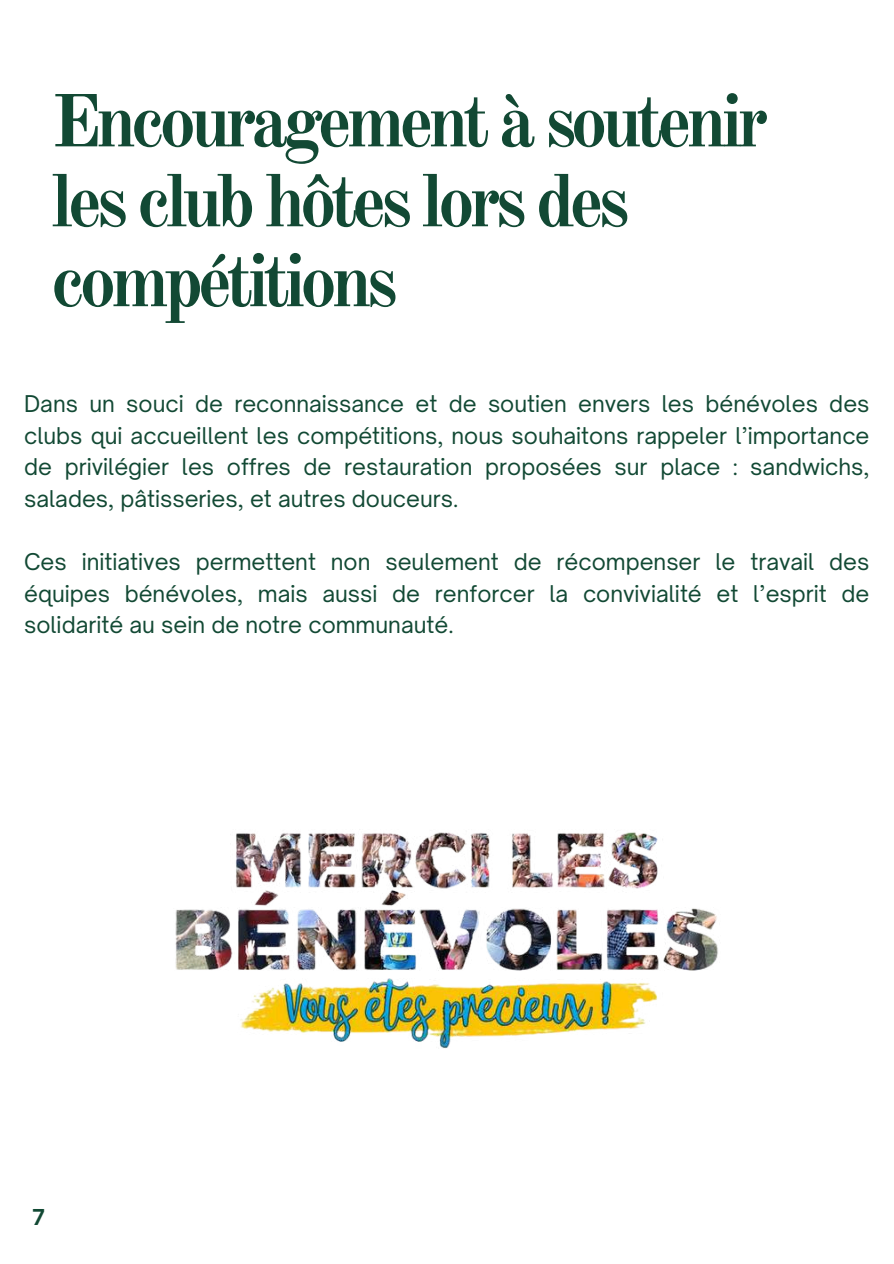
<style>
.page{position:relative;width:894px;height:1264px;background:#fff}
.page>*{position:absolute;margin:0;border:0;box-sizing:border-box;transform-origin:0 0}
.t1{font:700 73.5px/79.8px "Old Standard";letter-spacing:-.08em;color:#124934}
.t2{font:22.05px/31.5px "Open Sauce One";color:#124934;text-align:justify}
.t3{font:700 21px "Open Sauce One";color:#124934}
</style>
<div class="page">
<img style="left:175px;top:832px;width:543px;height:217px">
<h1 class="t1" style="left:51px;top:82px;width:719px">Encouragement à soutenir les club hôtes lors des compétitions</h1>
<p class="t2" style="left:24px;top:388px;width:846px">Dans un souci de reconnaissance et de soutien envers les bénévoles des clubs qui accueillent les compétitions, nous souhaitons rappeler l’importance de privilégier les offres de restauration proposées sur place : sandwichs, salades, pâtisseries, et autres douceurs.</p>
<p class="t2" style="left:24px;top:546px;width:846px">Ces initiatives permettent non seulement de récompenser le travail des équipes bénévoles, mais aussi de renforcer la convivialité et l’esprit de solidarité au sein de notre communauté.</p>
<p class="t3" style="left:32px;top:1204px;width:14px">7</p>
</div>
